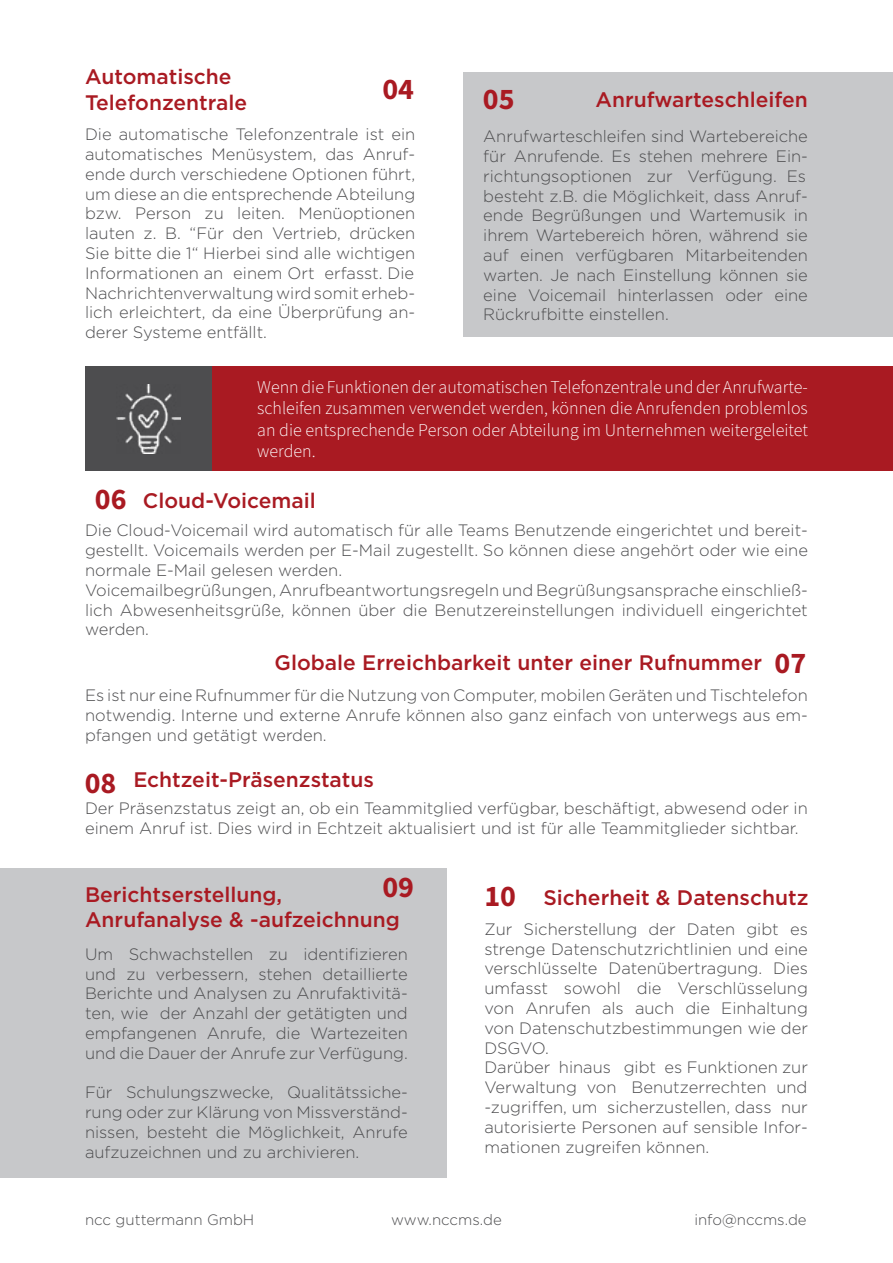
<style>
.page{position:relative;width:893px;height:1263px;background:#fff}
.page>*{position:absolute;margin:0;border:0;box-sizing:border-box;transform-origin:0 0}
.t1{font:700 30px "Source Sans Pro";color:#a91a22}
.t2{font:500 21px/25.2px "Gotham";color:#a91a22}
.t3{font:300 18px/21.6px "Source Sans Pro";color:#fff;text-align:justify}
.t4{font:300 16.5px/19.8px "Gotham";color:#4d4d4f;text-align:justify}
.t5{font:300 15px "Gotham";color:#4d4d4f}
.s1{font-family:"Source Sans Pro";font-weight:700;font-size:30px}
</style>
<div class="page">
<div style="left:0;top:868px;width:446px;height:310px;background:#c7c8ca"></div>
<div style="left:463px;top:72px;width:430px;height:265px;background:#c7c8ca"></div>
<div style="left:211px;top:367px;width:682px;height:104px;background:#a91a22"></div>
<div style="left:85px;top:367px;width:126px;height:104px;background:#4d4d4f"></div>
<img style="left:116px;top:384px;width:64px;height:70px">
<p class="t2" style="left:85px;top:64px;width:164px">Automatische<br>Telefonzentrale</p>
<h1 class="t1" style="left:382px;top:69px;width:33px">04</h1>
<h1 class="t1" style="left:483px;top:79px;width:33px">05</h1>
<p class="t2" style="left:595px;top:87px;width:214px">Anrufwarteschleifen</p>
<p class="t4" style="left:483px;top:126px;width:326px">Anrufwarteschleifen sind Wartebereiche für Anrufende. Es stehen mehrere Ein&shy;richtungsoptionen zur Verfügung. Es besteht z.B. die Möglichkeit, dass Anruf&shy;ende Begrüßungen und Wartemusik in ihrem Wartebereich hören, während sie auf einen verfügbaren Mitarbeitenden warten. Je nach Einstellung können sie eine Voicemail hinterlassen oder eine Rückrufbitte einstellen.</p>
<p class="t4" style="left:85px;top:124px;width:332px">Die automatische Telefonzentrale ist ein automatisches Menüsystem, das Anruf&shy;ende durch verschiedene Optionen führt, um diese an die entsprechende Abteilung bzw. Person zu leiten. Menüoptionen lauten z. B. “Für den Vertrieb, drücken Sie bitte die 1“ Hierbei sind alle wichtigen Informationen an einem Ort erfasst. Die Nachrichtenverwaltung wird somit erheb&shy;lich erleichtert, da eine Überprüfung an&shy;derer Systeme entfällt.</p>
<p class="t3" style="left:257px;top:376px;width:552px">Wenn die Funktionen der automatischen Telefonzentrale und der Anrufwarte&shy;schleifen zusammen verwendet werden, können die Anrufenden problemlos an die entsprechende Person oder Abteilung im Unternehmen weitergeleitet werden.</p>
<p class="t2" style="left:95px;top:488px;width:222px"><span class="s1">06</span> Cloud-Voicemail</p>
<p class="t4" style="left:85px;top:520px;width:724px;text-align:left">Die Cloud-Voicemail wird automatisch für alle Teams Benutzende eingerichtet und bereit&shy;gestellt. Voicemails werden per E-Mail zugestellt. So können diese angehört oder wie eine normale E-Mail gelesen werden.<br>Voicemailbegrüßungen, Anrufbeantwortungsregeln und Begrüßungsansprache einschließ&shy;lich Abwesenheitsgrüße, können über die Benutzereinstellungen individuell eingerichtet werden.</p>
<p class="t2" style="left:275px;top:649px;width:533px">Globale Erreichbarkeit unter einer Rufnummer <span class="s1">07</span></p>
<p class="t4" style="left:85px;top:685px;width:724px">Es ist nur eine Rufnummer für die Nutzung von Computer, mobilen Geräten und Tischtelefon notwendig. Interne und externe Anrufe können also ganz einfach von unterwegs aus em&shy;pfangen und getätigt werden.</p>
<p class="t2" style="left:85px;top:767px;width:291px"><span class="s1">08</span> Echtzeit-Präsenzstatus</p>
<p class="t4" style="left:85px;top:797px;width:724px">Der Präsenzstatus zeigt an, ob ein Teammitglied verfügbar, beschäftigt, abwesend oder in einem Anruf ist. Dies wird in Echtzeit aktualisiert und ist für alle Teammitglieder sichtbar.</p>
<h1 class="t1" style="left:382px;top:866px;width:33px">09</h1>
<p class="t2" style="left:85px;top:882px;width:316px">Berichtserstellung,<br>Anrufanalyse &amp; -aufzeichnung</p>
<p class="t4" style="left:85px;top:943px;width:324px">Um Schwachstellen zu identifizieren und zu verbessern, stehen detaillierte Berichte und Analysen zu Anrufaktivitä&shy;ten, wie der Anzahl der getätigten und empfangenen Anrufe, die Wartezeiten und die Dauer der Anrufe zur Verfügung.</p>
<p class="t4" style="left:85px;top:1082px;width:324px">Für Schulungszwecke, Qualitätssiche&shy;rung oder zur Klärung von Missverständ&shy;nissen, besteht die Möglichkeit, Anrufe aufzuzeichnen und zu archivieren.</p>
<p class="t2" style="left:484px;top:884px;width:326px"><span class="s1">10</span> Sicherheit &amp; Datenschutz</p>
<p class="t4" style="left:484px;top:918px;width:325px;text-align:left">Zur Sicherstellung der Daten gibt es strenge Datenschutzrichtlinien und eine verschlüsselte Datenübertragung. Dies umfasst sowohl die Verschlüsselung von Anrufen als auch die Einhaltung von Datenschutzbestimmungen wie der DSGVO.<br>Darüber hinaus gibt es Funktionen zur Verwaltung von Benutzerrechten und -zugriffen, um sicherzustellen, dass nur autorisierte Personen auf sensible Infor&shy;mationen zugreifen können.</p>
<p class="t5" style="left:85px;top:1210px;width:171px">ncc guttermann GmbH</p>
<p class="t5" style="left:391px;top:1210px;width:112px">www.nccms.de</p>
<p class="t5" style="left:694px;top:1210px;width:114px">info@nccms.de</p>
</div>
